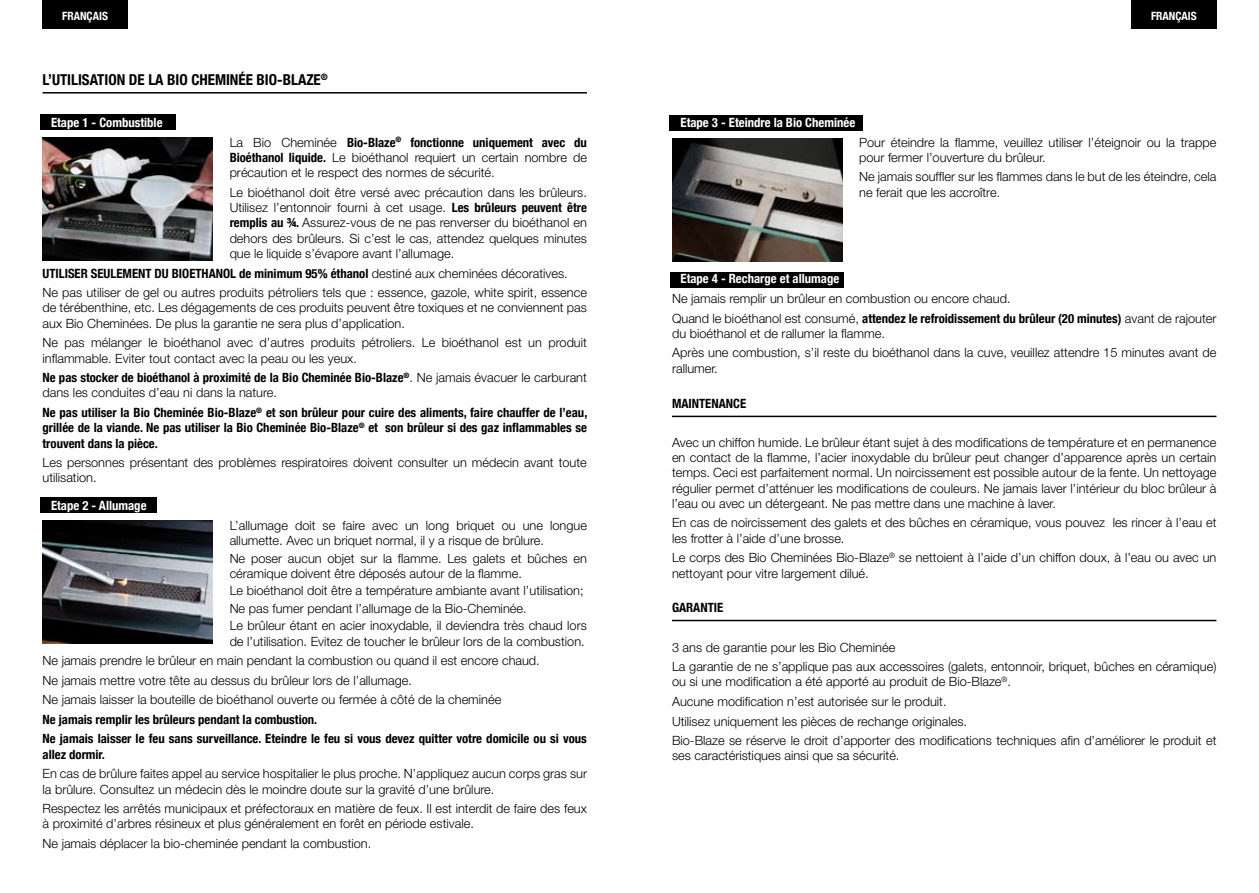
<style>
.page{position:relative;width:1259px;height:893px;background:#fff}
.page>*{position:absolute;margin:0;border:0;box-sizing:border-box;transform-origin:0 0}
.t1{font:700 condensed 15px "Helvetica Neue";color:#000}
.t2{font:300 12.75px/15.3px "Helvetica Neue";color:#000}
.t3{font:700 condensed 12.75px/15.3px "Helvetica Neue";color:#000;text-align:justify}
.t4{font:700 condensed 12.75px "Helvetica Neue";color:#fff}
.t5{font:700 condensed 11.4px "Helvetica Neue";color:#fff}
.s1{font-weight:700;font-stretch:condensed}
</style>
<div class="page">
<div style="left:40px;top:497px;width:117px;height:16px;background:#000"></div>
<div style="left:40px;top:114px;width:135px;height:16px;background:#000"></div>
<img style="left:672px;top:138px;width:170px;height:123px">
<hr style="left:43px;top:92px;width:544px;height:2px;background:#000">
<div style="left:670px;top:272px;width:173px;height:16px;background:#000"></div>
<div style="left:670px;top:115px;width:193px;height:16px;background:#000"></div>
<hr style="left:672px;top:416px;width:544px;height:1px;background:#000">
<hr style="left:672px;top:620px;width:544px;height:1px;background:#000">
<div style="left:43px;top:0;width:85px;height:28px;background:#000"></div>
<div style="left:1131px;top:0;width:85px;height:28px;background:#000"></div>
<img style="left:43px;top:137px;width:170px;height:123px">
<img style="left:43px;top:520px;width:170px;height:124px">
<p class="t5" style="left:62px;top:9px;width:37px">français</p>
<p class="t5" style="left:1151px;top:9px;width:37px">français</p>
<p class="t1" style="left:43px;top:71px;width:196px">L’UTILISATION DE LA BIO CHEMINÉE</p>
<p class="t1" style="left:257px;top:71px;width:73px">BIO-BLAZE<sup>®</sup></p>
<p class="t4" style="left:51px;top:115px;width:113px">Etape 1 - Combustible</p>
<p class="t2" style="left:230px;top:134px;width:359px;text-align:justify">La Bio Cheminée <span class="s1">Bio-Blaze</span><sup>®</sup> <span class="s1">fonctionne uniquement avec du Bioéthanol liquide.</span> Le bioéthanol requiert un certain nombre de précaution et le respect des normes de sécurité.</p>
<p class="t2" style="left:230px;top:184px;width:359px;text-align:justify">Le bioéthanol doit être versé avec précaution dans les brûleurs.<br>Utilisez l’entonnoir fourni à cet usage. <span class="s1">Les brûleurs peuvent être remplis au ¾.</span> Assurez-vous de ne pas renverser du bioéthanol en dehors des brûleurs. Si c’est le cas, attendez quelques minutes que le liquide s’évapore avant l’allumage.</p>
<p class="t2" style="left:43px;top:263px;width:546px;line-height:19.5px;text-indent:103px"><span class="s1">T DU BIOETHANOL de minimum 95% éthanol</span> destiné aux cheminées décoratives.<br>Ne pas utiliser de gel ou autres produits pétroliers tels que : essence, gazole, white spirit, essence</p>
<p class="t2" style="left:43px;top:300px;width:546px">de térébenthine, etc. Les dégagements de ces produits peuvent être toxiques et ne conviennent pas aux Bio Cheminées. De plus la garantie ne sera plus d’application.</p>
<p class="t2" style="left:43px;top:335px;width:546px">Ne pas mélanger le bioéthanol avec d’autres produits pétroliers. Le bioéthanol est un produit inflammable. Eviter tout contact avec la peau ou les yeux.</p>
<p class="t2" style="left:43px;top:370px;width:546px"><span class="s1">Ne pas stocker de bioéthanol à proximité de la Bio Cheminée Bio-Blaze</span><sup>®</sup>. Ne jamais évacuer le carburant dans les conduites d’eau ni dans la nature.</p>
<p class="t3" style="left:43px;top:405px;width:546px">Ne pas utiliser la Bio Cheminée Bio-Blaze<sup>®</sup> et son brûleur pour cuire des aliments, faire chauffer de l’eau, grillée de la viande. Ne pas utiliser la Bio Cheminée Bio-Blaze<sup>®</sup> et son brûleur si des gaz inflammables se trouvent dans la pièce.</p>
<p class="t2" style="left:43px;top:455px;width:546px">Les personnes présentant des problèmes respiratoires doivent consulter un médecin avant toute utilisation.</p>
<p class="t4" style="left:51px;top:498px;width:97px">Etape 2 - Allumage</p>
<p class="t2" style="left:230px;top:517px;width:359px">L’allumage doit se faire avec un long briquet ou une longue allumette. Avec un briquet normal, il y a risque de brûlure.</p>
<p class="t2" style="left:230px;top:550px;width:359px">Ne poser aucun objet sur la flamme. Les galets et bûches en céramique doivent être déposés autour de la flamme.</p>
<p class="t2" style="left:230px;top:582px;width:359px;line-height:17.4px">Le bioéthanol doit être a température ambiante avant l’utilisation;<br>Ne pas fumer pendant l’allumage de la Bio-Cheminée.<br>Le brûleur étant en acier inoxydable, il deviendra très chaud lors</p>
<p class="t2" style="left:43px;top:631px;width:544px;line-height:19.5px;text-indent:187px">de l’utilisation. Evitez de toucher le brûleur lors de la combustion.<br>Ne jamais prendre le brûleur en main pendant la combustion ou quand il est encore chaud.<br>Ne jamais mettre votre tête au dessus du brûleur lors de l’allumage.<br>Ne jamais laisser la bouteille de bioéthanol ouverte ou fermée à côté de la cheminée</p>
<p class="t3" style="left:43px;top:709px;width:546px;line-height:19.5px">Ne jamais remplir les brûleurs pendant la combustion.<br>Ne jamais laisser le feu sans surveillance. Eteindre le feu si vous devez quitter votre domicile ou si vous</p>
<p class="t3" style="left:43px;top:746px;width:64px">allez dormir.</p>
<p class="t2" style="left:43px;top:766px;width:546px">En cas de brûlure faites appel au service hospitalier le plus proche. N’appliquez aucun corps gras sur la brûlure. Consultez un médecin dès le moindre doute sur la gravité d’une brûlure.</p>
<p class="t2" style="left:43px;top:801px;width:546px">Respectez les arrêtés municipaux et préfectoraux en matière de feux. Il est interdit de faire des feux à proximité d’arbres résineux et plus généralement en forêt en période estivale.</p>
<p class="t2" style="left:43px;top:835px;width:330px">Ne jamais déplacer la bio-cheminée pendant la combustion.</p>
<p class="t3" style="left:43px;top:265px;width:82px">UTILISER SEULEMEN</p>
<p class="t4" style="left:680px;top:115px;width:176px">Etape 3 - Eteindre la Bio Cheminée</p>
<p class="t2" style="left:859px;top:134px;width:359px">Pour éteindre la flamme, veuillez utiliser l’éteignoir ou la trappe pour fermer l’ouverture du brûleur.</p>
<p class="t2" style="left:859px;top:169px;width:359px">Ne jamais souffler sur les flammes dans le but de les éteindre, cela ne ferait que les accroître.</p>
<p class="t4" style="left:680px;top:271px;width:160px">Etape 4 - Recharge et allumage</p>
<p class="t2" style="left:672px;top:288px;width:546px;line-height:19.5px">Ne jamais remplir un brûleur en combustion ou encore chaud.<br>Quand le bioéthanol est consumé, <span class="s1">attendez le refroidissement du brûleur (20 minutes)</span> avant de rajouter</p>
<p class="t2" style="left:672px;top:323px;width:546px;line-height:19.5px">du bioéthanol et de rallumer la flamme.<br>Après une combustion, s’il reste du bioéthanol dans la cuve, veuillez attendre 15 minutes avant de</p>
<p class="t2" style="left:672px;top:360px;width:47px">rallumer.</p>
<p class="t3" style="left:672px;top:395px;width:75px">MAINTENANCE</p>
<p class="t2" style="left:672px;top:434px;width:546px;text-align:justify">Avec un chiffon humide. Le brûleur étant sujet à des modifications de température et en permanence en contact de la flamme, l’acier inoxydable du brûleur peut changer d’apparence après un certain temps. Ceci est parfaitement normal. Un noircissement est possible autour de la fente. Un nettoyage régulier permet d’atténuer les modifications de couleurs. Ne jamais laver l’intérieur du bloc brûleur à l’eau ou avec un détergeant. Ne pas mettre dans une machine à laver.</p>
<p class="t2" style="left:672px;top:515px;width:546px">En cas de noircissement des galets et des bûches en céramique, vous pouvez les rincer à l’eau et les frotter à l’aide d’une brosse.</p>
<p class="t2" style="left:672px;top:550px;width:546px">Le corps des Bio Cheminées Bio-Blaze<sup>®</sup> se nettoient à l’aide d’un chiffon doux, à l’eau ou avec un nettoyant pour vitre largement dilué.</p>
<p class="t3" style="left:672px;top:600px;width:53px">garanti e</p>
<p class="t2" style="left:672px;top:637px;width:546px;line-height:19.5px">3 ans de garantie pour les Bio Cheminée<br>La garantie de ne s’applique pas aux accessoires (galets, entonnoir, briquet, bûches en céramique)</p>
<p class="t2" style="left:672px;top:672px;width:546px;line-height:19.5px">ou si une modification a été apporté au produit de Bio-Blaze<sup>®</sup>.<br>Aucune modification n’est autorisée sur le produit.<br>Utilisez uniquement les pièces de rechange originales.<br>Bio-Blaze se réserve le droit d’apporter des modifications techniques afin d’améliorer le produit et</p>
<p class="t2" style="left:672px;top:748px;width:229px">ses caractéristiques ainsi que sa sécurité.</p>
</div>
